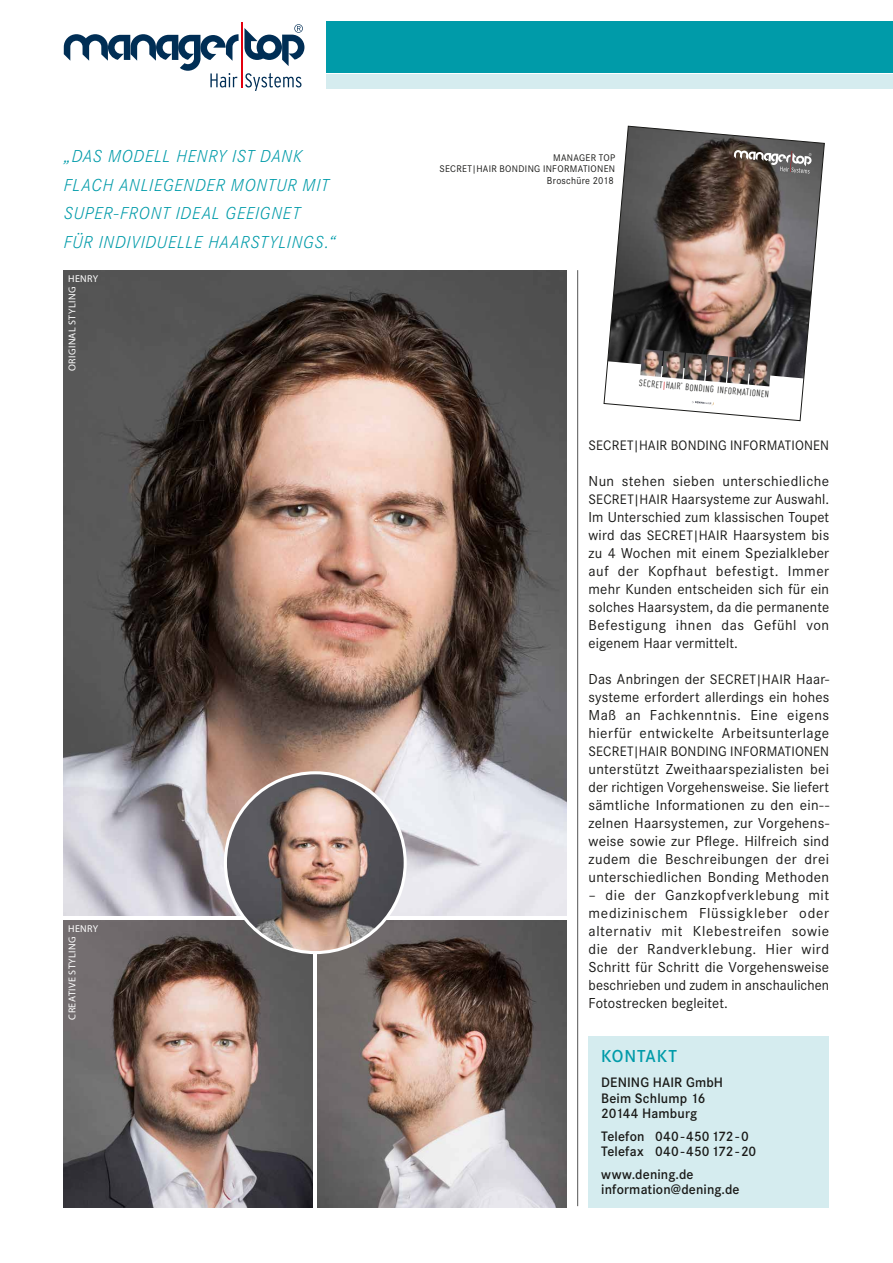
<style>
.page{position:relative;width:893px;height:1263px;background:#fff}
.page>*{position:absolute;margin:0;border:0;box-sizing:border-box;transform-origin:0 0}
.t1{font:italic 300 18px/28.5px "Corporate S";letter-spacing:.045em;color:#009ba9}
.t2{font:600 18px "Corporate S";letter-spacing:.05em;color:#009ba9}
.t3{font:15px/18px "Corporate S";letter-spacing:.02em;color:#1a1a18;text-align:justify}
.t4{font:600 14.25px/15.8px "Corporate S";letter-spacing:.01em;color:#1a1a18}
.t5{font:14.25px "Corporate S";letter-spacing:.01em;color:#1a1a18}
.t6{font:10.5px "Corporate S";letter-spacing:.03em;color:#1a1a18;scale:.95 1}
.t7{font:10.05px/11.2px "Corporate S";letter-spacing:.03em;color:#1a1a18;text-align:right}
.t8{font:10.05px "Myriad Pro";letter-spacing:.04em;color:#fff}
.t9{font:9.3px "DIN Cond";color:#1a1a18}
.s1{font-size:9.45px;color:#d40f14}
.s2{font-size:14.25px}
</style>
<div class="page">
<svg style="left:604px;top:126px;width:221px;height:295px"></svg>
<div style="left:327px;top:21px;width:566px;height:51px;background:#009ba9"></div>
<div style="left:327px;top:74px;width:566px;height:15px;background:#d5ecef"></div>
<hr style="left:241px;top:22px;width:1px;height:66px;background:#e3000f">
<svg style="left:64px;top:24px;width:240px;height:67px"></svg>
<img style="left:64px;top:270px;width:503px;height:646px">
<img style="left:64px;top:920px;width:249px;height:288px">
<img style="left:318px;top:920px;width:249px;height:288px">
<img style="left:225px;top:773px;width:180px;height:179px;border-radius:90px">
<hr style="left:577px;top:270px;width:1px;height:936px;background:#565656">
<div style="left:588px;top:1036px;width:241px;height:172px;background:#d5ecef"></div>
<p class="t1" style="left:64px;top:142px;width:273px">„DAS MODELL HENRY IST DANK<br>FLACH ANLIEGENDER MONTUR MIT<br>SUPER-FRONT IDEAL GEEIGNET<br>FÜR INDIVIDUELLE HAARSTYLINGS.“</p>
<p class="t8" style="left:68px;top:273px;width:32px">HENRY</p>
<p class="t8" style="left:67px;top:371px;width:86px;rotate:-90deg">ORIGINAL STYLING</p>
<p class="t8" style="left:68px;top:923px;width:32px">HENRY</p>
<p class="t8" style="left:67px;top:1019px;width:85px;rotate:-90deg">CREATIVE STYLING</p>
<p class="t7" style="left:439px;top:152px;width:177px">MANAGER TOP<br>SECRET|HAIR BONDING INFORMATIONEN</p>
<p class="t6" style="left:547px;top:174px;width:72px">Broschüre 2018</p>
<p class="t9" style="left:640px;top:377px;width:43px;rotate:5deg">SECRET<span class="s1">|</span>HAIR</p>
<p class="t9" style="left:686px;top:381px;width:85px;rotate:5deg">BONDING INFORMATIONEN</p>
<p class="t5" style="left:588px;top:437px;width:242px">SECRET|HAIR BONDING INFORMATIONEN</p>
<p class="t3" style="left:588px;top:472px;width:242px">Nun stehen sieben unterschiedliche <span class="s2">SECRET|HAIR</span> Haarsysteme zur Auswahl.<br>Im Unterschied zum klassischen Toupet wird das <span class="s2">SECRET|HAIR</span> Haarsystem bis zu 4 Wochen mit einem Spezialkleber auf der Kopfhaut befestigt. Immer mehr Kunden entscheiden sich für ein solches Haarsystem, da die permanente Befestigung ihnen das Gefühl von eigenem Haar vermittelt.</p>
<p class="t3" style="left:588px;top:670px;width:242px">Das Anbringen der <span class="s2">SECRET|HAIR</span> Haar&shy;systeme erfordert allerdings ein hohes Maß an Fachkenntnis. Eine eigens hierfür entwickelte Arbeitsunterlage</p>
<p class="t5" style="left:588px;top:743px;width:242px">SECRET|HAIR BONDING INFORMATIONEN</p>
<p class="t3" style="left:588px;top:760px;width:242px;text-align:left">unterstützt Zweithaarspezialisten bei der richtigen Vorgehensweise. Sie liefert sämtliche Informationen zu den ein&shy;zelnen Haarsystemen, zur Vorgehens&shy;weise sowie zur Pflege. Hilfreich sind zudem die Beschreibungen der drei unterschiedlichen Bonding Methoden</p>
<p class="t3" style="left:588px;top:886px;width:242px">– die der Ganzkopfverklebung mit medizinischem Flüssigkleber oder alternativ mit Klebestreifen sowie die der Randverklebung. Hier wird Schritt für Schritt die Vorgehensweise beschrieben und zudem in anschaulichen Fotostrecken begleitet.</p>
<p class="t2" style="left:601px;top:1046px;width:77px">KONTAKT</p>
<p class="t4" style="left:601px;top:1074px;width:123px">DENING HAIR GmbH<br>Beim Schlump 16<br>20144 Hamburg</p>
<p class="t4" style="left:601px;top:1128px;width:157px">Telefon 040-450172-0<br>Telefax 040-450172-20</p>
<p class="t4" style="left:601px;top:1166px;width:140px">www.dening.de information@dening.de</p>
</div>
